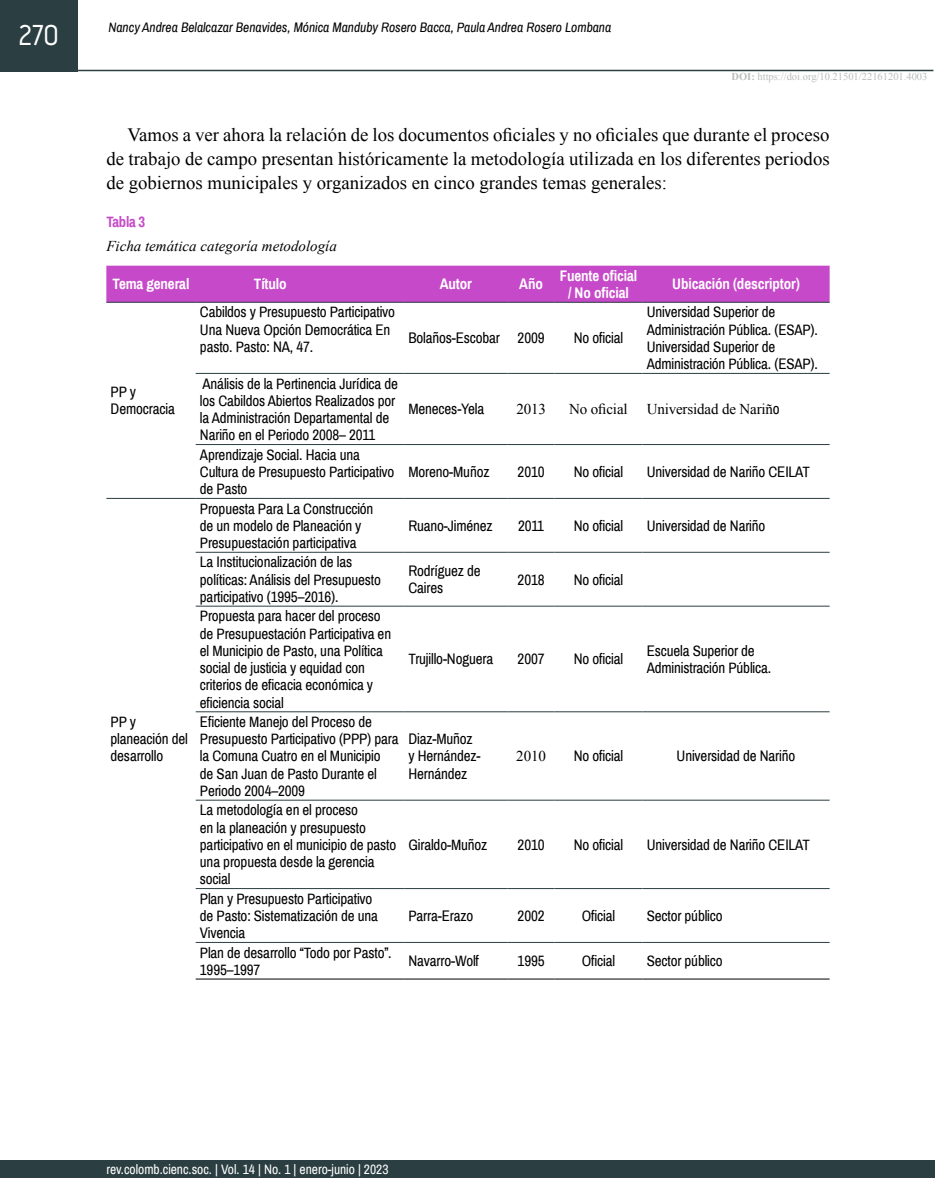
<style>
.page{position:relative;width:936px;height:1191px;background:#fff}
.page>*{position:absolute;margin:0;border:0;box-sizing:border-box;transform-origin:0 0}
.t1{font:30px "Typestar Pro";color:#fff}
.t2{font:18.75px/24px "Times New Roman";color:#000;text-align:justify}
.t3{font:15px/17.2px "Archivo Narrow";letter-spacing:-.01em;color:#000}
.t4{font:700 15px/17.2px "Archivo Narrow";letter-spacing:-.01em;color:#fff;text-align:center}
.t5{font:15px "Times New Roman";letter-spacing:-.01em;color:#000}
.t6{font:italic 15px "Times New Roman";color:#000}
.t7{font:700 15px "Archivo Narrow";letter-spacing:-.02em;color:#c649c9}
.t8{font:italic 13.5px "Archivo Narrow";color:#000}
.t9{font:13.5px "Archivo Narrow";color:#fff}
.t10{font:10.5px "Times New Roman";color:#bbbdbe}
.s1{font-weight:700}
.s2{font-style:inherit}
.s3{font-family:"Archivo Narrow"}
</style>
<div class="page">
<div style="left:0;top:1160px;width:934px;height:18px;background:#2b3e41"></div>
<hr style="left:77px;top:70px;width:856px;height:1px;background:#2b3e41">
<div style="left:0;top:0;width:78px;height:71px;background:#2b3e41"></div>
<div style="left:106px;top:266px;width:723px;height:36px;background:#c649c9"></div>
<hr style="left:106px;top:302px;width:90px;height:1px;background:#2b3e41">
<hr style="left:196px;top:302px;width:208px;height:1px;background:#2b3e41">
<hr style="left:404px;top:302px;width:103px;height:1px;background:#2b3e41">
<hr style="left:507px;top:302px;width:47px;height:1px;background:#2b3e41">
<hr style="left:554px;top:302px;width:88px;height:1px;background:#2b3e41">
<hr style="left:642px;top:302px;width:187px;height:1px;background:#2b3e41">
<hr style="left:196px;top:373px;width:208px;height:1px;background:#2b3e41">
<hr style="left:404px;top:373px;width:103px;height:1px;background:#2b3e41">
<hr style="left:507px;top:373px;width:47px;height:1px;background:#2b3e41">
<hr style="left:554px;top:373px;width:88px;height:1px;background:#2b3e41">
<hr style="left:642px;top:373px;width:187px;height:1px;background:#2b3e41">
<hr style="left:196px;top:444px;width:208px;height:1px;background:#2b3e41">
<hr style="left:404px;top:444px;width:103px;height:1px;background:#2b3e41">
<hr style="left:507px;top:444px;width:47px;height:1px;background:#2b3e41">
<hr style="left:554px;top:444px;width:88px;height:1px;background:#2b3e41">
<hr style="left:642px;top:444px;width:187px;height:1px;background:#2b3e41">
<hr style="left:106px;top:498px;width:90px;height:1px;background:#2b3e41">
<hr style="left:196px;top:498px;width:208px;height:1px;background:#2b3e41">
<hr style="left:404px;top:498px;width:103px;height:1px;background:#2b3e41">
<hr style="left:507px;top:498px;width:47px;height:1px;background:#2b3e41">
<hr style="left:554px;top:498px;width:88px;height:1px;background:#2b3e41">
<hr style="left:642px;top:498px;width:187px;height:1px;background:#2b3e41">
<hr style="left:196px;top:552px;width:208px;height:1px;background:#2b3e41">
<hr style="left:404px;top:552px;width:103px;height:1px;background:#2b3e41">
<hr style="left:507px;top:552px;width:47px;height:1px;background:#2b3e41">
<hr style="left:554px;top:552px;width:88px;height:1px;background:#2b3e41">
<hr style="left:642px;top:552px;width:187px;height:1px;background:#2b3e41">
<hr style="left:196px;top:606px;width:208px;height:1px;background:#2b3e41">
<hr style="left:404px;top:606px;width:103px;height:1px;background:#2b3e41">
<hr style="left:507px;top:606px;width:47px;height:1px;background:#2b3e41">
<hr style="left:554px;top:606px;width:88px;height:1px;background:#2b3e41">
<hr style="left:642px;top:606px;width:187px;height:1px;background:#2b3e41">
<hr style="left:196px;top:711px;width:208px;height:1px;background:#2b3e41">
<hr style="left:404px;top:711px;width:103px;height:1px;background:#2b3e41">
<hr style="left:507px;top:711px;width:47px;height:1px;background:#2b3e41">
<hr style="left:554px;top:711px;width:88px;height:1px;background:#2b3e41">
<hr style="left:642px;top:711px;width:187px;height:1px;background:#2b3e41">
<hr style="left:196px;top:800px;width:208px;height:1px;background:#2b3e41">
<hr style="left:404px;top:800px;width:103px;height:1px;background:#2b3e41">
<hr style="left:507px;top:800px;width:47px;height:1px;background:#2b3e41">
<hr style="left:554px;top:800px;width:88px;height:1px;background:#2b3e41">
<hr style="left:642px;top:800px;width:187px;height:1px;background:#2b3e41">
<hr style="left:196px;top:888px;width:208px;height:1px;background:#2b3e41">
<hr style="left:404px;top:888px;width:103px;height:1px;background:#2b3e41">
<hr style="left:507px;top:888px;width:47px;height:1px;background:#2b3e41">
<hr style="left:554px;top:888px;width:88px;height:1px;background:#2b3e41">
<hr style="left:642px;top:888px;width:187px;height:1px;background:#2b3e41">
<hr style="left:196px;top:942px;width:208px;height:1px;background:#2b3e41">
<hr style="left:404px;top:942px;width:103px;height:1px;background:#2b3e41">
<hr style="left:507px;top:942px;width:47px;height:1px;background:#2b3e41">
<hr style="left:554px;top:942px;width:88px;height:1px;background:#2b3e41">
<hr style="left:642px;top:942px;width:187px;height:1px;background:#2b3e41">
<hr style="left:196px;top:978px;width:208px;height:1px;background:#000">
<hr style="left:404px;top:978px;width:103px;height:1px;background:#000">
<hr style="left:507px;top:978px;width:47px;height:1px;background:#000">
<hr style="left:554px;top:978px;width:88px;height:1px;background:#000">
<hr style="left:642px;top:978px;width:187px;height:1px;background:#000">
<h1 class="t1" style="left:17px;top:16px;width:43px">270</h1>
<p class="t8" style="left:108px;top:19px;width:504px">Nancy Andrea Belalcazar Benavides, Mónica Manduby Rosero Bacca, Paula Andrea Rosero Lombana</p>
<p class="t10" style="left:731px;top:70px;width:197px"><span class="s1">DOI:</span> https://doi.org/10.21501/22161201.4003</p>
<p class="t2" style="left:106px;top:122px;width:724px;text-indent:21px">Vamos a ver ahora la relación de los documentos oficiales y no oficiales que durante el proceso de trabajo de campo presentan históricamente la metodología utilizada en los diferentes periodos de gobiernos municipales y organizados en cinco grandes temas generales:</p>
<p class="t7" style="left:106px;top:213px;width:40px">Tabla 3</p>
<p class="t6" style="left:106px;top:238px;width:232px">Ficha temática categoría metodología</p>
<p class="t4" style="left:113px;top:275px;width:78px">Tema general</p>
<p class="t4" style="left:254px;top:275px;width:34px">Título</p>
<p class="t4" style="left:440px;top:275px;width:34px">Autor</p>
<p class="t4" style="left:519px;top:275px;width:25px">Año</p>
<p class="t4" style="left:559px;top:267px;width:79px">Fuente oficial / No oficial</p>
<p class="t4" style="left:672px;top:275px;width:129px">Ubicación (descriptor)</p>
<p class="t3" style="left:111px;top:383px;width:66px"><span class="s2">PP</span> y<br>Democracia</p>
<p class="t3" style="left:111px;top:713px;width:79px"><span class="s2">PP</span> y planeación del desarrollo</p>
<p class="t3" style="left:200px;top:304px;width:197px">Cabildos y Presupuesto Participativo<br>Una Nueva Opción Democrática En pasto. Pasto: NA, 47.</p>
<p class="t3" style="left:200px;top:375px;width:200px">Análisis de la Pertinencia Jurídica de los Cabildos Abiertos Realizados por la Administración Departamental de Nariño en el Periodo 2008– 2011</p>
<p class="t3" style="left:200px;top:446px;width:196px">Aprendizaje Social. Hacia una<br>Cultura de Presupuesto Participativo de Pasto</p>
<p class="t3" style="left:200px;top:500px;width:175px">Propuesta Para La Construcción de un modelo de Planeación y<br>Presupuestación participativa</p>
<p class="t3" style="left:408px;top:330px;width:138px">Bolaños-Escobar 2009</p>
<p class="t3" style="left:573px;top:330px;width:51px">No oficial</p>
<p class="t3" style="left:646px;top:304px;width:173px">Universidad Superior de<br>Administración Pública. (<span class="s2">ESAP</span>).<br>Universidad Superior de<br>Administración Pública. (ESAP).</p>
<p class="t3" style="left:408px;top:401px;width:77px">Meneces-Yela</p>
<p class="t5" style="left:516px;top:399px;width:31px">2013</p>
<p class="t5" style="left:569px;top:399px;width:60px">No oficial</p>
<p class="t5" style="left:646px;top:399px;width:134px">Universidad de Nariñ<span class="s3">o</span></p>
<p class="t3" style="left:408px;top:463px;width:83px">Moreno-Muñoz</p>
<p class="t3" style="left:517px;top:463px;width:28px">2010</p>
<p class="t3" style="left:573px;top:463px;width:51px">No oficial</p>
<p class="t3" style="left:646px;top:463px;width:165px">Universidad de Nariño <span class="s2">CEILAT</span></p>
<p class="t3" style="left:408px;top:517px;width:86px">Ruano-Jiménez</p>
<p class="t3" style="left:518px;top:517px;width:28px">2011</p>
<p class="t3" style="left:573px;top:517px;width:51px">No oficial</p>
<p class="t3" style="left:646px;top:517px;width:120px">Universidad de Nariño</p>
<p class="t3" style="left:200px;top:554px;width:182px">La Institucionalización de las políticas: Análisis del Presupuesto participativo (1995–2016).</p>
<p class="t3" style="left:408px;top:562px;width:74px">Rodríguez de<br>Caires</p>
<p class="t3" style="left:517px;top:571px;width:28px">2018</p>
<p class="t3" style="left:573px;top:571px;width:51px">No oficial</p>
<p class="t3" style="left:200px;top:607px;width:193px">Propuesta para hacer del proceso de Presupuestación Participativa en el Municipio de Pasto, una Política social de justicia y equidad con criterios de eficacia económica y eficiencia social</p>
<p class="t3" style="left:408px;top:651px;width:86px">Trujillo-Noguera</p>
<p class="t3" style="left:517px;top:651px;width:28px">2007</p>
<p class="t3" style="left:573px;top:651px;width:51px">No oficial</p>
<p class="t3" style="left:646px;top:642px;width:126px">Escuela Superior de<br>Administración Pública.</p>
<p class="t3" style="left:200px;top:713px;width:200px">Eficiente Manejo del Proceso de<br>Presupuesto Participativo (PPP) para la Comuna Cuatro en el Municipio<br>de San Juan de Pasto Durante el<br>Periodo 2004–2009</p>
<p class="t3" style="left:200px;top:801px;width:198px">La metodología en el proceso<br>en la planeación y presupuesto participativo en el municipio de pasto una propuesta desde la gerencia social</p>
<p class="t3" style="left:200px;top:890px;width:179px">Plan y Presupuesto Participativo de Pasto: Sistematización de una<br>Vivencia</p>
<p class="t3" style="left:408px;top:730px;width:74px">Diaz-Muñoz y Hernández-<br>Hernández</p>
<p class="t5" style="left:516px;top:746px;width:31px">2010</p>
<p class="t3" style="left:573px;top:748px;width:51px">No oficial</p>
<p class="t3" style="left:676px;top:748px;width:120px">Universidad de Nariño</p>
<p class="t3" style="left:408px;top:836px;width:80px">Giraldo-Muñoz</p>
<p class="t3" style="left:517px;top:836px;width:28px">2010</p>
<p class="t3" style="left:573px;top:836px;width:51px">No oficial</p>
<p class="t3" style="left:646px;top:836px;width:165px">Universidad de Nariño <span class="s2">CEILAT</span></p>
<p class="t3" style="left:408px;top:907px;width:66px">Parra-Erazo</p>
<p class="t3" style="left:517px;top:907px;width:28px">2002</p>
<p class="t3" style="left:581px;top:907px;width:35px">Oficial</p>
<p class="t3" style="left:646px;top:907px;width:77px">Sector público</p>
<p class="t3" style="left:200px;top:944px;width:193px">Plan de desarrollo “Todo por Pasto”.<br>1995–1997</p>
<p class="t3" style="left:408px;top:952px;width:72px">Navarro-Wolf</p>
<p class="t3" style="left:517px;top:952px;width:28px">1995</p>
<p class="t3" style="left:581px;top:952px;width:35px">Oficial</p>
<p class="t3" style="left:646px;top:952px;width:77px">Sector público</p>
<p class="t9" style="left:106px;top:1160px;width:284px">rev.colomb.cienc.soc. | Vol. 14 | No. 1 | enero-junio | 2023</p>
</div>
